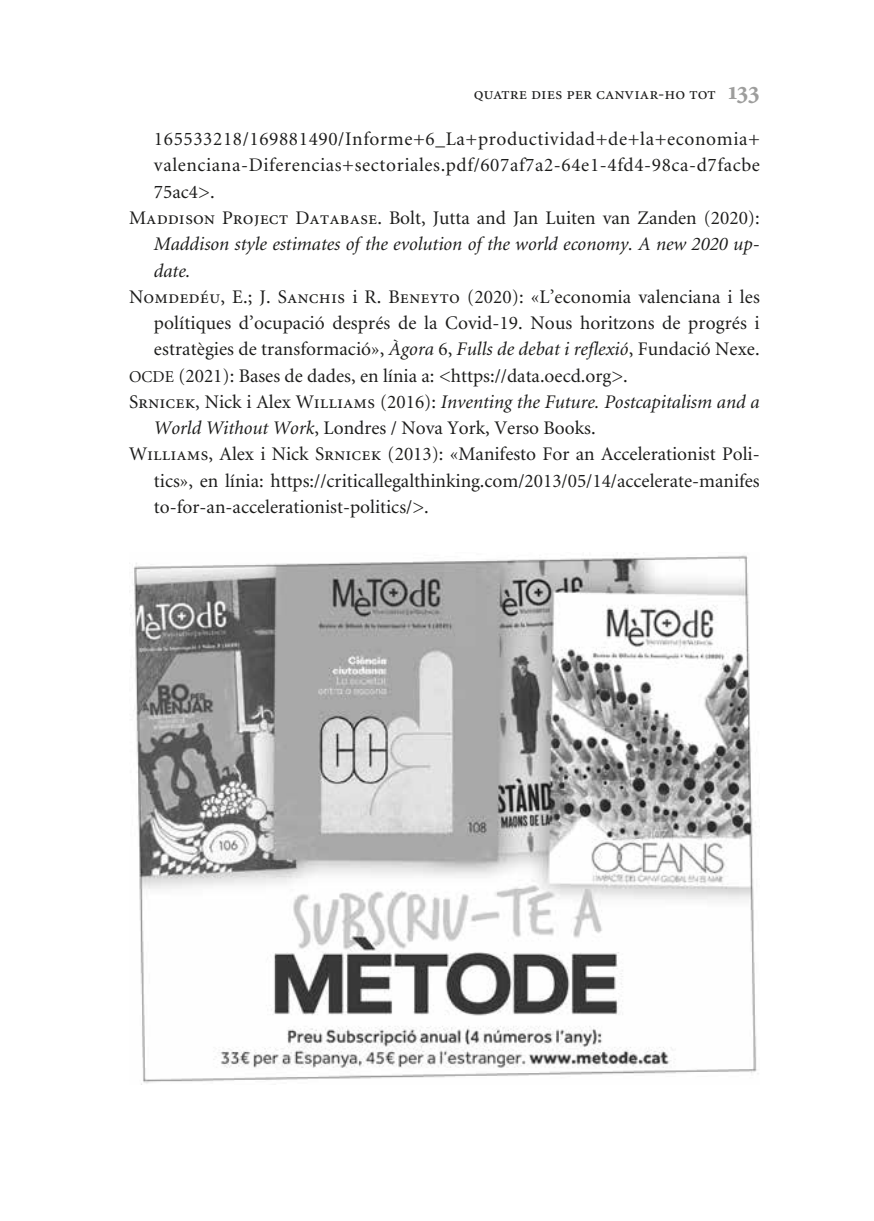
<style>
.page{position:relative;width:874px;height:1221px;background:#fff}
.page>*{position:absolute;margin:0;border:0;box-sizing:border-box;transform-origin:0 0}
.t1{font:19.25px "Minion";letter-spacing:.005em;color:#1c1c1b}
.t2{font:italic 19.25px "Minion";color:#1c1c1b}
.t3{font:19.25px "Minion";letter-spacing:.03em;color:#1c1c1b}
.t4{font:17.5px "Minion Regular SC";color:#1c1c1b}
.s1{font-family:"Minion Bold Os F";font-size:26.25px;color:#9d9d9c}
.s2{font-family:"Minion Regular SC"}
.s3{font-style:italic}
.s4{font-size:16.62px}
.s5{font-family:"Minion Regular SC";font-style:normal}
.s6{font-style:normal}
</style>
<div class="page">
<img style="left:130px;top:555px;width:627px;height:528px">
<p class="t4" style="left:473px;top:85px;width:287px">quatre dies per canviar-ho tot <span class="s1">133</span></p>
<p class="t3" style="left:154px;top:129px;width:607px">165533218/169881490/Informe+6_La+productividad+de+la+economia+</p>
<p class="t3" style="left:154px;top:156px;width:607px">valenciana-Diferencias+sectoriales.pdf/607af7a2-64e1-4fd4-98ca-d7facbe</p>
<p class="t1" style="left:154px;top:182px;width:62px">75ac4&gt;.</p>
<p class="t1" style="left:129px;top:208px;width:631px"><span class="s2">Maddison Project Database</span>. Bolt, Jutta and Jan Luiten van Zanden (2020):</p>
<p class="t2" style="left:154px;top:235px;width:607px">Maddison style estimates of the evolution of the world economy. A new 2020 up-</p>
<p class="t2" style="left:154px;top:261px;width:38px">date.</p>
<p class="t1" style="left:129px;top:287px;width:632px"><span class="s2">Nomdedéu</span>, E.; J. <span class="s2">Sanchis</span> i R. <span class="s2">Beneyto</span> (2020): «L’economia valenciana i les</p>
<p class="t1" style="left:154px;top:313px;width:607px">polítiques d’ocupació després de la Covid-19. Nous horitzons de progrés i</p>
<p class="t1" style="left:154px;top:340px;width:607px">estratègies de transformació», <span class="s3">Àgora</span> 6, <span class="s3">Fulls de debat i reflexió</span>, Fundació Nexe.</p>
<p class="t1" style="left:129px;top:366px;width:500px"><span class="s4">OCDE</span> (2021): Bases de dades, en línia a: &lt;https://data.oecd.org&gt;.</p>
<p class="t2" style="left:129px;top:392px;width:631px"><span class="s5">Srnicek</span><span class="s6">, Nick i Alex</span> <span class="s5">Williams</span> <span class="s6">(2016):</span> Inventing the Future. Postcapitalism and a</p>
<p class="t1" style="left:154px;top:418px;width:443px"><span class="s3">World Without Work</span>, Londres / Nova York, Verso Books.</p>
<p class="t1" style="left:129px;top:444px;width:631px">W<span class="s2">illiams</span>, Alex i Nick <span class="s2">Srnicek</span> (2013): «Manifesto For an Accelerationist Poli-</p>
<p class="t1" style="left:154px;top:471px;width:607px">tics», en línia: https://criticallegalthinking.com/2013/05/14/accelerate-manifes</p>
<p class="t1" style="left:154px;top:497px;width:276px">to-for-an-accelerationist-politics/&gt;.</p>
</div>
